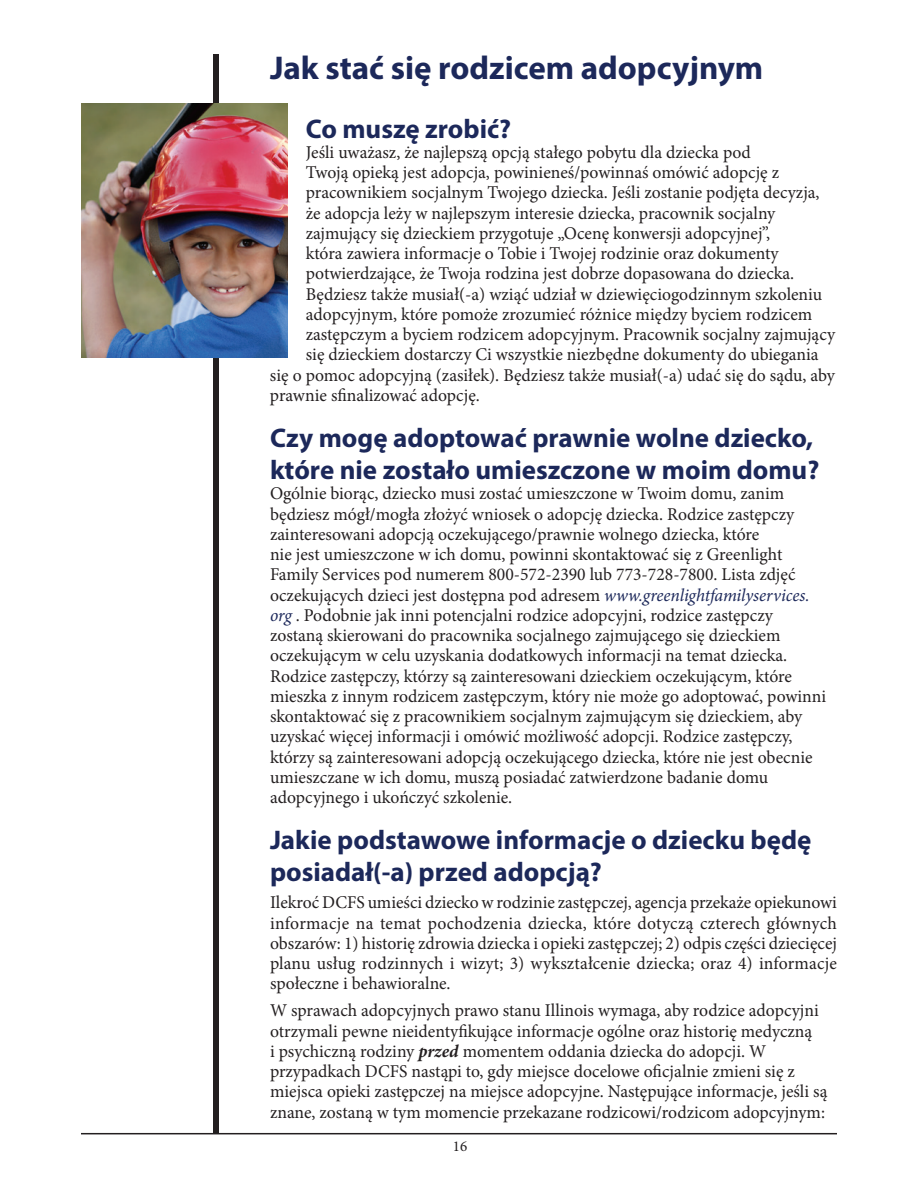
<style>
.page{position:relative;width:918px;height:1188px;background:#fff}
.page>*{position:absolute;margin:0;border:0;box-sizing:border-box;transform-origin:0 0}
.t1{font:700 33px "Myriad Pro";color:#1c285a}
.t2{font:700 27px/32.4px "Myriad Pro";color:#1c285a}
.t3{font:18px/20.2px "Minion Pro";color:#231f20}
.t4{font:15px "Minion Pro";color:#231f20}
.s1{font-style:italic;color:#1c285a}
.s2{font-weight:700;font-style:italic}
</style>
<div class="page">
<hr style="left:81px;top:1133px;width:756px;height:1px;background:#231f20">
<div style="left:213px;top:54px;width:6px;height:1080px;background:#231f20"></div>
<img style="left:81px;top:104px;width:207px;height:253px">
<h1 class="t1" style="left:270px;top:46px;width:495px">Jak stać się rodzicem adopcyjnym</h1>
<h2 class="t2" style="left:306px;top:111px;width:207px">Co muszę zrobić?</h2>
<p class="t3" style="left:306px;top:142px;width:447px">Jeśli uważasz, że najlepszą opcją stałego pobytu dla dziecka pod</p>
<p class="t3" style="left:306px;top:162px;width:475px">Twoją opieką jest adopcja, powinieneś/powinnaś omówić adopcję z</p>
<p class="t3" style="left:306px;top:183px;width:515px">pracownikiem socjalnym Twojego dziecka. Jeśli zostanie podjęta decyzja,</p>
<p class="t3" style="left:306px;top:203px;width:471px">że adopcja leży w najlepszym interesie dziecka, pracownik socjalny</p>
<p class="t3" style="left:306px;top:223px;width:466px">zajmujący się dzieckiem przygotuje „Ocenę konwersji adopcyjnej”,</p>
<p class="t3" style="left:306px;top:243px;width:474px">która zawiera informacje o Tobie i Twojej rodzinie oraz dokumenty</p>
<p class="t3" style="left:306px;top:264px;width:490px">potwierdzające, że Twoja rodzina jest dobrze dopasowana do dziecka.</p>
<p class="t3" style="left:306px;top:284px;width:518px">Będziesz także musiał(-a) wziąć udział w dziewięciogodzinnym szkoleniu</p>
<p class="t3" style="left:306px;top:304px;width:508px">adopcyjnym, które pomoże zrozumieć różnice między byciem rodzicem</p>
<p class="t3" style="left:306px;top:324px;width:531px">zastępczym a byciem rodzicem adopcyjnym. Pracownik socjalny zajmujący</p>
<p class="t3" style="left:306px;top:345px;width:514px">się dzieckiem dostarczy Ci wszystkie niezbędne dokumenty do ubiegania</p>
<p class="t3" style="left:270px;top:365px;width:566px">się o pomoc adopcyjną (zasiłek). Będziesz także musiał(-a) udać się do sądu, aby</p>
<p class="t3" style="left:270px;top:385px;width:211px">prawnie sfinalizować adopcję.</p>
<h2 class="t2" style="left:270px;top:421px;width:551px">Czy mogę adoptować prawnie wolne dziecko, które nie zostało umieszczone w moim domu?</h2>
<p class="t3" style="left:270px;top:484px;width:558px">Ogólnie biorąc, dziecko musi zostać umieszczone w Twoim domu, zanim będziesz mógł/mogła złożyć wniosek o adopcję dziecka. Rodzice zastępczy zainteresowani adopcją oczekującego/prawnie wolnego dziecka, które<br>nie jest umieszczone w ich domu, powinni skontaktować się z Greenlight Family Services pod numerem 800-572-2390 lub 773-728-7800. Lista zdjęć oczekujących dzieci jest dostępna pod adresem <span class="s1">www.greenlightfamilyservices. org</span> . Podobnie jak inni potencjalni rodzice adopcyjni, rodzice zastępczy zostaną skierowani do pracownika socjalnego zajmującego się dzieckiem oczekującym w celu uzyskania dodatkowych informacji na temat dziecka.<br>Rodzice zastępczy, którzy są zainteresowani dzieckiem oczekującym, które mieszka z innym rodzicem zastępczym, który nie może go adoptować, powinni skontaktować się z pracownikiem socjalnym zajmującym się dzieckiem, aby uzyskać więcej informacji i omówić możliwość adopcji. Rodzice zastępczy, którzy są zainteresowani adopcją oczekującego dziecka, które nie jest obecnie umieszczane w ich domu, muszą posiadać zatwierdzone badanie domu adopcyjnego i ukończyć szkolenie.</p>
<h2 class="t2" style="left:270px;top:823px;width:543px">Jakie podstawowe informacje o dziecku będę posiadał(-a) przed adopcją?</h2>
<p class="t3" style="left:270px;top:893px;width:569px;text-align:justify">Ilekroć DCFS umieści dziecko w rodzinie zastępczej, agencja przekaże opiekunowi informacje na temat pochodzenia dziecka, które dotyczą czterech głównych obszarów: 1) historię zdrowia dziecka i opieki zastępczej; 2) odpis części dziecięcej planu usług rodzinnych i wizyt; 3) wykształcenie dziecka; oraz 4) informacje społeczne i behawioralne.</p>
<p class="t3" style="left:270px;top:1001px;width:559px">W sprawach adopcyjnych prawo stanu Illinois wymaga, aby rodzice adopcyjni otrzymali pewne nieidentyfikujące informacje ogólne oraz historię medyczną<br>i psychiczną rodziny <span class="s2">przed</span> momentem oddania dziecka do adopcji. W przypadkach DCFS nastąpi to, gdy miejsce docelowe oficjalnie zmieni się z miejsca opieki zastępczej na miejsce adopcyjne. Następujące informacje, jeśli są znane, zostaną w tym momencie przekazane rodzicowi/rodzicom adopcyjnym:</p>
<p class="t4" style="left:453px;top:1136px;width:16px">16</p>
</div>
